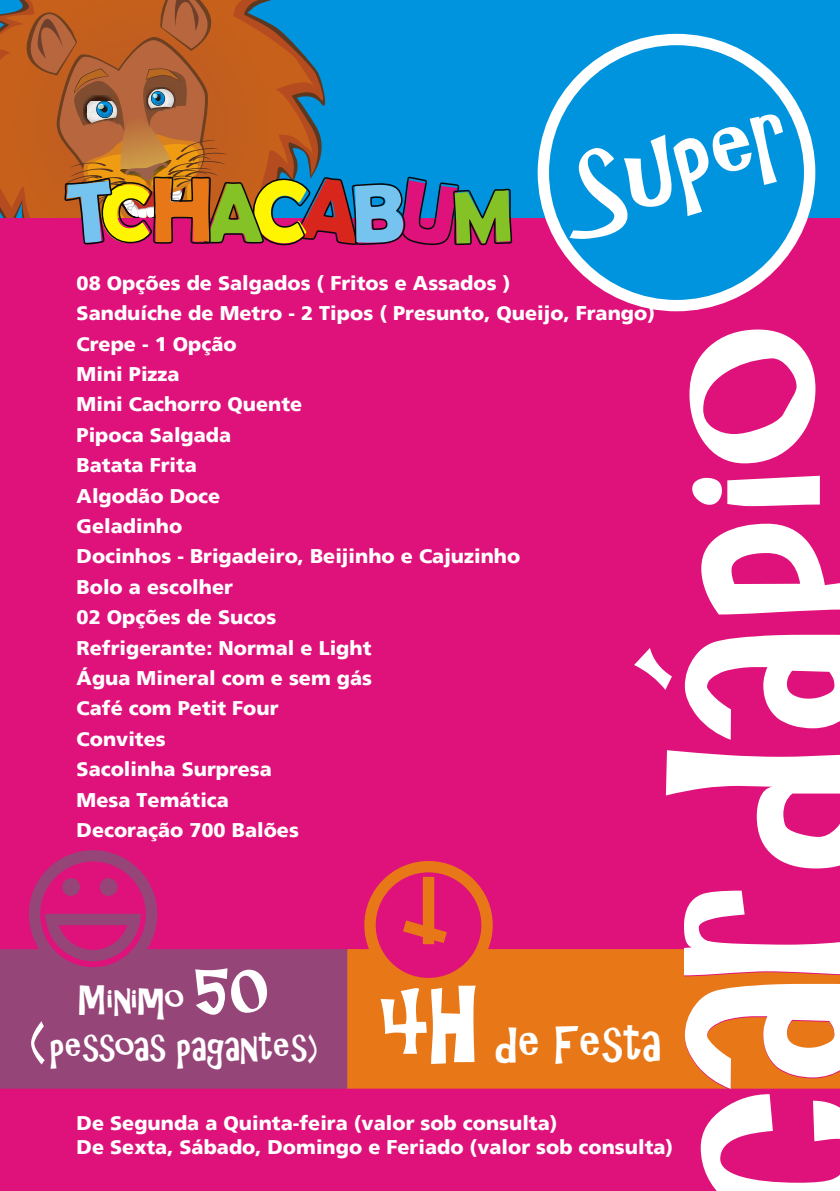
<style>
.page{position:relative;width:840px;height:1191px;background:#fff}
.page>*{position:absolute;margin:0;border:0;box-sizing:border-box;transform-origin:0 0}
.t1{font:274.2px "ARCHRISTY";color:#fff}
.t2{font:95.8px "ARCHRISTY";color:#fff}
.t3{font:57px "ARCHRISTY";color:#fff}
.t4{font:47.8px "ARCHRISTY";color:#fff}
.t5{font:37.2px/48.8px "ARCHRISTY";color:#fff}
.t6{font:900 19.8px/30.4px "Frutiger LT";color:#fff}
.s1{font-size:57px}
.s2{font-size:97.2px}
</style>
<div class="page">
<div style="left:0;top:0;width:839px;height:273px;background:#0094de"></div>
<svg style="left:0;top:0;width:20px;height:218px;background:#b35f28"></svg>
<div style="left:0;top:218px;width:839px;height:973px;background:#de127a"></div>
<div style="left:543px;top:39px;width:266px;height:267px;background:#0094de;border-radius:50%"></div>
<div style="left:537px;top:34px;width:277px;height:277px;border:11px solid #fff;border-radius:50%"></div>
<svg style="left:20px;top:0;width:492px;height:246px"></svg>
<div style="left:0;top:949px;width:347px;height:139px;background:#964578"></div>
<svg style="left:347px;top:949px;width:492px;height:139px;fill:#e87817"></svg>
<div style="left:29px;top:850px;width:128px;height:128px;border:11px solid #964578;border-radius:50%"></div>
<div style="left:364px;top:861px;width:128px;height:128px;border:11px solid #e87817;border-radius:50%"></div>
<div style="left:62px;top:878px;width:18px;height:18px;background:#964578;border-radius:50%"></div>
<div style="left:100px;top:878px;width:17px;height:18px;background:#964578;border-radius:50%"></div>
<svg style="left:38px;top:906px;width:109px;height:61px"></svg>
<div style="left:422px;top:877px;width:12px;height:67px;background:#e87817"></div>
<svg style="left:390px;top:912px;width:69px;height:39px"></svg>
<h2 class="t2" style="left:569px;top:129px;width:216px;rotate:-12deg">Super</h2>
<p class="t6" style="left:77px;top:267px;width:579px">08 Opções de Salgados ( Fritos e Assados )<br>Sanduíche de Metro - 2 Tipos ( Presunto, Queijo, Frango)<br>Crepe - 1 Opção<br>Mini Pizza<br>Mini Cachorro Quente<br>Pipoca Salgada<br>Batata Frita<br>Algodão Doce<br>Geladinho<br>Docinhos - Brigadeiro, Beijinho e Cajuzinho<br>Bolo a escolher<br>02 Opções de Sucos<br>Refrigerante: Normal e Light<br>Água Mineral com e sem gás<br>Café com Petit Four<br>Convites<br>Sacolinha Surpresa<br>Mesa Temática<br>Decoração 700 Balões</p>
<h1 class="t1" style="left:602px;top:1226px;width:905px;rotate:-90deg">cardápio</h1>
<h3 class="t3" style="left:195px;top:958px;width:77px">50</h3>
<h3 class="t5" style="left:30px;top:976px;width:290px;text-indent:49px">Minimo <span class="s1">(</span>pessoas pagantes)</h3>
<h3 class="t4" style="left:380px;top:1016px;width:282px"><span class="s2">4H</span> de Festa</h3>
<p class="t6" style="left:77px;top:1111px;width:598px;line-height:23.4px">De Segunda a Quinta-feira (valor sob consulta)<br>De Sexta, Sábado, Domingo e Feriado (valor sob consulta)</p>
</div>
